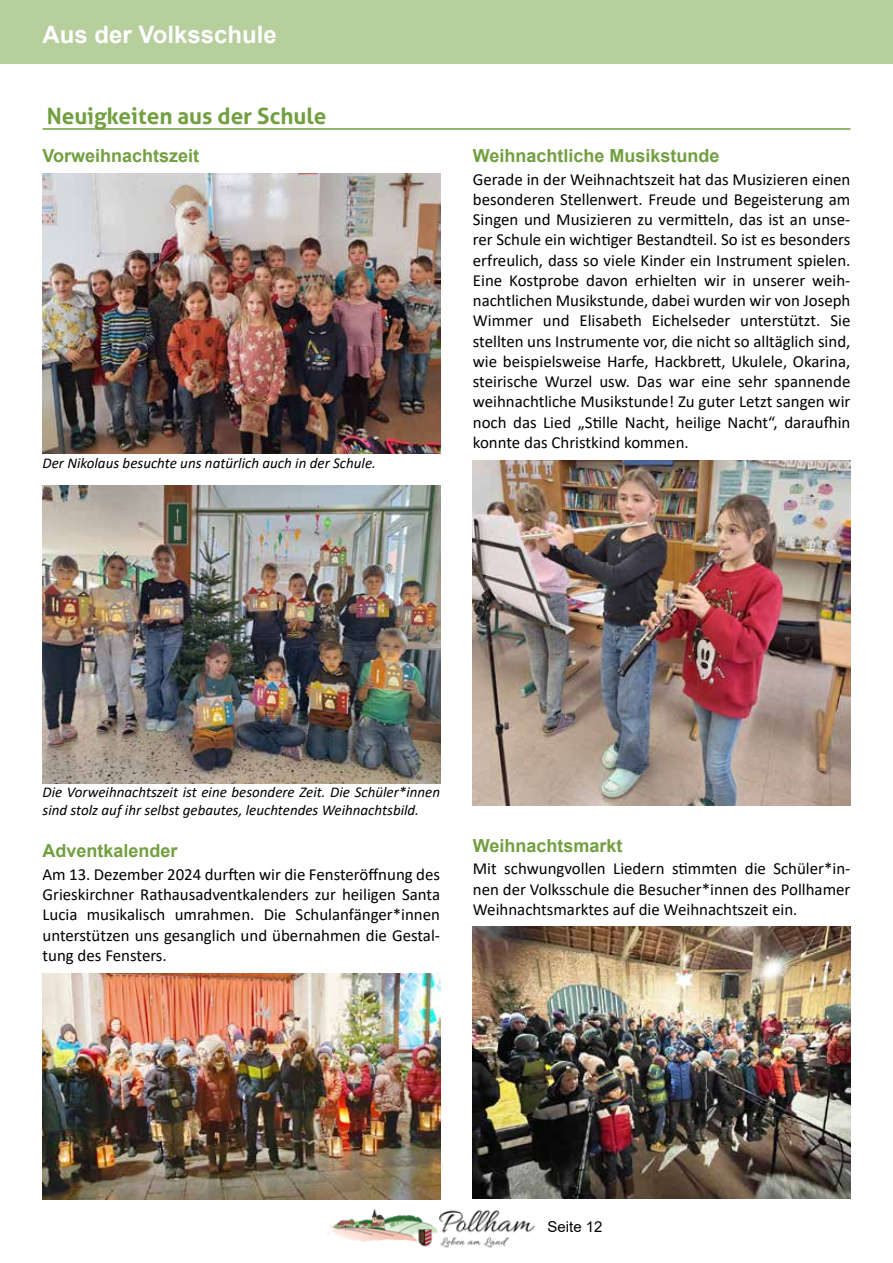
<style>
.page{position:relative;width:893px;height:1263px;background:#fff}
.page>*{position:absolute;margin:0;border:0;box-sizing:border-box;transform-origin:0 0}
.t1{font:700 24px "Arial";color:#fff}
.t2{font:700 22.5px "Aller";color:#729f40}
.t3{font:700 18px "Arial";color:#729f40}
.t4{font:16.8px/20.2px "Calibri";color:#000;text-align:justify}
.t5{font:italic 15px/18px "Calibri";color:#000}
.t6{font:15px "Arial";color:#000}
</style>
<div class="page">
<img style="left:320px;top:1199px;width:216px;height:49px">
<div style="left:0;top:0;width:893px;height:64px;background:#b7ce9d"></div>
<hr style="left:43px;top:128px;width:807px;height:2px;background:#729f40">
<img style="left:43px;top:174px;width:397px;height:280px">
<img style="left:43px;top:485px;width:397px;height:298px">
<img style="left:43px;top:974px;width:397px;height:225px">
<img style="left:473px;top:460px;width:377px;height:346px">
<img style="left:473px;top:927px;width:377px;height:272px">
<h1 class="t1" style="left:43px;top:18px;width:236px">Aus der Volksschule</h1>
<h2 class="t2" style="left:47px;top:102px;width:281px">Neuigkeiten aus der Schule</h2>
<p class="t3" style="left:43px;top:143px;width:158px">Vorweihnachtszeit</p>
<p class="t5" style="left:43px;top:453px;width:335px">Der Nikolaus besuchte uns natürlich auch in der Schule.</p>
<p class="t3" style="left:473px;top:143px;width:248px">Weihnachtliche Musikstunde</p>
<p class="t4" style="left:473px;top:168px;width:379px">Gerade in der Weihnachtszeit hat das Musizieren einen besonderen Stellenwert. Freude und Begeisterung am Singen und Musizieren zu vermitteln, das ist an unse&shy;rer Schule ein wichtiger Bestandteil. So ist es besonders erfreulich, dass so viele Kinder ein Instrument spielen.<br>Eine Kostprobe davon erhielten wir in unserer weih&shy;nachtlichen Musikstunde, dabei wurden wir von Joseph Wimmer und Elisabeth Eichelseder unterstützt. Sie stellten uns Instrumente vor, die nicht so alltäglich sind, wie beispielsweise Harfe, Hackbrett, Ukulele, Okarina, steirische Wurzel usw. Das war eine sehr spannende weihnachtliche Musikstunde! Zu guter Letzt sangen wir noch das Lied „Stille Nacht, heilige Nacht“, daraufhin konnte das Christkind kommen.</p>
<p class="t5" style="left:43px;top:782px;width:399px">Die Vorweihnachtszeit ist eine besondere Zeit. Die Schüler*innen sind stolz auf ihr selbst gebautes, leuchtendes Weihnachtsbild.</p>
<p class="t3" style="left:43px;top:838px;width:137px">Adventkalender</p>
<p class="t4" style="left:43px;top:864px;width:399px">Am 13. Dezember 2024 durften wir die Fensteröffnung des Grieskirchner Rathausadventkalenders zur heiligen Santa Lucia musikalisch umrahmen. Die Schulanfänger*innen unterstützen uns gesanglich und übernahmen die Gestal&shy;tung des Fensters.</p>
<p class="t3" style="left:473px;top:833px;width:151px">Weihnachtsmarkt</p>
<p class="t4" style="left:473px;top:858px;width:379px">Mit schwungvollen Liedern stimmten die Schüler*in&shy;nen der Volksschule die Besucher*innen des Pollhamer Weihnachtsmarktes auf die Weihnachtszeit ein.</p>
<p class="t6" style="left:547px;top:1217px;width:57px">Seite 12</p>
</div>
